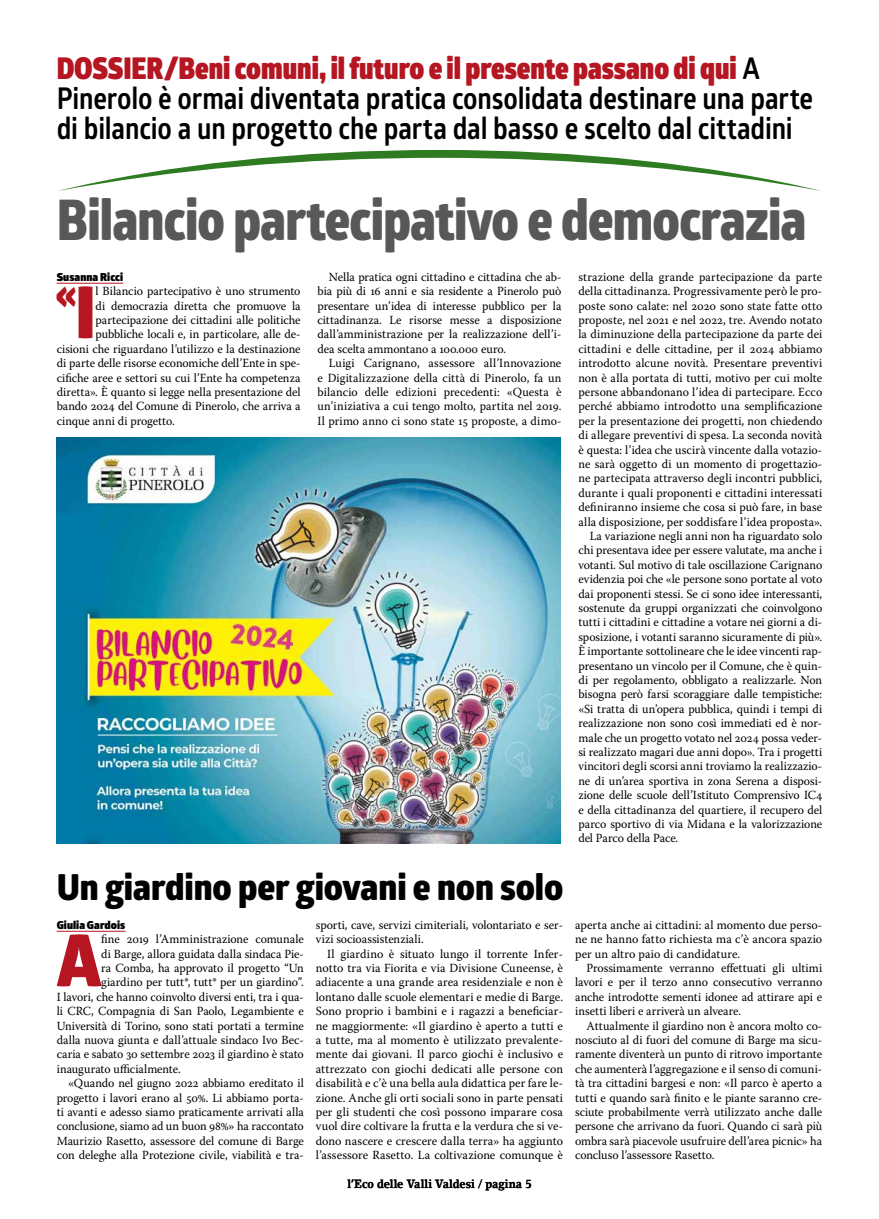
<style>
.page{position:relative;width:879px;height:1219px;background:#fff}
.page>*{position:absolute;margin:0;border:0;box-sizing:border-box;transform-origin:0 0}
.t1{font:900 72.4px "Glober";color:#b51621;scale:.88 1}
.t2{font:800 56px "Glober";letter-spacing:-.015em;color:#58585a;scale:.88 1}
.t3{font:900 40.9px "Glober";color:#b51621;scale:.88 1}
.t4{font:800 36px "Glober";letter-spacing:-.005em;color:#000;scale:.96 1}
.t5{font:700 30px/30px "Glober";letter-spacing:-.005em;color:#000;scale:.88 1}
.t6{font:12.4px/14.4px "Warnock Pro";color:#000;text-align:justify;scale:.96 1}
.t7{font:12.4px/14.4px "Warnock Pro";color:#000;text-align:justify}
.t8{font:700 12px "Lino Letter Std";letter-spacing:-.005em;color:#000;scale:.88 1}
.t9{font:900 11px "Glober";letter-spacing:.01em;color:#000}
.s1{font-weight:900;color:#b51621}
.s2{font-size:72.4px}
</style>
<div class="page">
<svg style="left:58px;top:150px;width:763px;height:41px"></svg>
<hr style="left:57px;top:283px;width:66px;height:1px;background:#b51621">
<img style="left:57px;top:438px;width:503px;height:405px">
<hr style="left:57px;top:931px;width:68px;height:1px;background:#b51621">
<h3 class="t5" style="left:57px;top:53px;width:861px"><span class="s1">DOSSIER/Beni comuni, il futuro e il presente passano di qui</span> A<br>Pinerolo è ormai diventata pratica consolidata destinare una parte di bilancio a un progetto che parta dal basso e scelto dal cittadini</h3>
<h2 class="t2" style="left:57px;top:179px;width:853px">Bilancio partecipativo e democrazia</h2>
<p class="t9" style="left:57px;top:268px;width:68px">Susanna Ricci</p>
<h3 class="t3" style="left:56px;top:262px;width:46px">«<span class="s2">I</span></h3>
<p class="t6" style="left:95px;top:284px;width:215px">l Bilancio partecipativo è uno strumento</p>
<p class="t6" style="left:95px;top:298px;width:215px">di democrazia diretta che promuove la</p>
<p class="t6" style="left:95px;top:313px;width:215px">partecipazione dei cittadini alle politiche</p>
<p class="t6" style="left:95px;top:327px;width:215px">pubbliche locali e, in particolare, alle de-</p>
<p class="t6" style="left:57px;top:341px;width:255px">cisioni che riguardano l’utilizzo e la destinazione</p>
<p class="t6" style="left:57px;top:356px;width:255px">di parte delle risorse economiche dell’Ente in spe-</p>
<p class="t6" style="left:57px;top:370px;width:255px">cifiche aree e settori su cui l’Ente ha competenza</p>
<p class="t6" style="left:57px;top:385px;width:255px">diretta». È quanto si legge nella presentazione del</p>
<p class="t6" style="left:57px;top:399px;width:255px">bando 2024 del Comune di Pinerolo, che arriva a</p>
<p class="t6" style="left:57px;top:413px;width:125px">cinque anni di progetto.</p>
<p class="t6" style="left:317px;top:269px;width:255px;text-indent:11px">Nella pratica ogni cittadino e cittadina che ab&shy;bia più di 16 anni e sia residente a Pinerolo può presentare un’idea di interesse pubblico per la cittadinanza. Le risorse messe a disposizione dall’amministrazione per la realizzazione dell’i&shy;dea scelta ammontano a 100.000 euro.</p>
<p class="t6" style="left:317px;top:356px;width:255px;text-indent:11px">Luigi Carignano, assessore all’Innovazione e Digitalizzazione della città di Pinerolo, fa un bilancio delle edizioni precedenti: «Questa è un’iniziativa a cui tengo molto, partita nel 2019.<br>Il primo anno ci sono state 15 proposte, a dimo-</p>
<h3 class="t4" style="left:57px;top:860px;width:529px">Un giardino per giovani e non solo</h3>
<p class="t9" style="left:57px;top:916px;width:70px">Giulia Gardois</p>
<h1 class="t1" style="left:57px;top:905px;width:52px">A</h1>
<p class="t6" style="left:101px;top:932px;width:213px">fine 2019 l’Amministrazione comunale</p>
<p class="t6" style="left:101px;top:946px;width:213px">di Barge, allora guidata dalla sindaca Pie-</p>
<p class="t6" style="left:101px;top:961px;width:213px">ra Comba, ha approvato il progetto “Un</p>
<p class="t6" style="left:101px;top:975px;width:213px">giardino per tutt*, tutt* per un giardino”.</p>
<p class="t6" style="left:57px;top:989px;width:259px">I lavori, che hanno coinvolto diversi enti, tra i qua-</p>
<p class="t6" style="left:57px;top:1004px;width:259px">li CRC, Compagnia di San Paolo, Legambiente e</p>
<p class="t6" style="left:57px;top:1018px;width:259px">Università di Torino, sono stati portati a termine</p>
<p class="t6" style="left:57px;top:1033px;width:259px">dalla nuova giunta e dall’attuale sindaco Ivo Bec-</p>
<p class="t6" style="left:57px;top:1047px;width:259px">caria e sabato 30 settembre 2023 il giardino è stato</p>
<p class="t6" style="left:57px;top:1061px;width:131px">inaugurato ufficialmente.</p>
<p class="t6" style="left:68px;top:1076px;width:247px">«Quando nel giugno 2022 abbiamo ereditato il</p>
<p class="t6" style="left:57px;top:1090px;width:259px">progetto i lavori erano al 50%. Li abbiamo porta-</p>
<p class="t6" style="left:57px;top:1105px;width:259px">ti avanti e adesso siamo praticamente arrivati alla</p>
<p class="t6" style="left:57px;top:1119px;width:259px">conclusione, siamo ad un buon 98%» ha raccontato</p>
<p class="t6" style="left:57px;top:1133px;width:259px">Maurizio Rasetto, assessore del comune di Barge</p>
<p class="t6" style="left:57px;top:1148px;width:259px">con deleghe alla Protezione civile, viabilità e tra-</p>
<p class="t6" style="left:316px;top:917px;width:259px">sporti, cave, servizi cimiteriali, volontariato e ser&shy;vizi socioassistenziali.</p>
<p class="t7" style="left:316px;top:946px;width:249px;text-indent:11px">Il giardino è situato lungo il torrente Infer&shy;notto tra via Fiorita e via Divisione Cuneense, è adiacente a una grande area residenziale e non è lontano dalle scuole elementari e medie di Barge.<br>Sono proprio i bambini e i ragazzi a beneficiar&shy;ne maggiormente: «Il giardino è aperto a tutti e a tutte, ma al momento è utilizzato prevalente&shy;mente dai giovani. Il parco giochi è inclusivo e attrezzato con giochi dedicati alle persone con disabilità e c’è una bella aula didattica per fare le&shy;zione. Anche gli orti sociali sono in parte pensati per gli studenti che così possono imparare cosa vuol dire coltivare la frutta e la verdura che si ve&shy;dono nascere e crescere dalla terra» ha aggiunto l’assessore Rasetto. La coltivazione comunque è</p>
<p class="t8" style="left:347px;top:1176px;width:211px">l’Eco delle Valli Valdesi / pagina 5</p>
<p class="t6" style="left:578px;top:269px;width:255px">strazione della grande partecipazione da parte</p>
<p class="t6" style="left:578px;top:284px;width:255px">della cittadinanza. Progressivamente però le pro-</p>
<p class="t6" style="left:578px;top:298px;width:255px">poste sono calate: nel 2020 sono state fatte otto</p>
<p class="t6" style="left:578px;top:313px;width:255px">proposte, nel 2021 e nel 2022, tre. Avendo notato</p>
<p class="t6" style="left:578px;top:327px;width:255px">la diminuzione della partecipazione da parte dei</p>
<p class="t6" style="left:578px;top:341px;width:255px">cittadini e delle cittadine, per il 2024 abbiamo</p>
<p class="t6" style="left:578px;top:356px;width:255px">introdotto alcune novità. Presentare preventivi</p>
<p class="t6" style="left:578px;top:370px;width:255px">non è alla portata di tutti, motivo per cui molte</p>
<p class="t6" style="left:578px;top:385px;width:255px">persone abbandonano l’idea di partecipare. Ecco</p>
<p class="t6" style="left:578px;top:399px;width:255px">perché abbiamo introdotto una semplificazione</p>
<p class="t6" style="left:578px;top:413px;width:255px">per la presentazione dei progetti, non chiedendo</p>
<p class="t6" style="left:578px;top:428px;width:255px">di allegare preventivi di spesa. La seconda novità</p>
<p class="t6" style="left:578px;top:442px;width:255px">è questa: l’idea che uscirà vincente dalla votazio-</p>
<p class="t6" style="left:578px;top:457px;width:255px">ne sarà oggetto di un momento di progettazio-</p>
<p class="t6" style="left:578px;top:471px;width:255px">ne partecipata attraverso degli incontri pubblici,</p>
<p class="t6" style="left:578px;top:485px;width:255px">durante i quali proponenti e cittadini interessati</p>
<p class="t6" style="left:578px;top:500px;width:255px">definiranno insieme che cosa si può fare, in base</p>
<p class="t6" style="left:578px;top:514px;width:255px">alla disposizione, per soddisfare l’idea proposta».</p>
<p class="t6" style="left:590px;top:529px;width:244px">La variazione negli anni non ha riguardato solo</p>
<p class="t6" style="left:578px;top:543px;width:255px">chi presentava idee per essere valutate, ma anche i</p>
<p class="t6" style="left:578px;top:557px;width:255px">votanti. Sul motivo di tale oscillazione Carignano</p>
<p class="t6" style="left:578px;top:572px;width:255px">evidenzia poi che «le persone sono portate al voto</p>
<p class="t6" style="left:578px;top:586px;width:255px">dai proponenti stessi. Se ci sono idee interessanti,</p>
<p class="t6" style="left:578px;top:600px;width:255px">sostenute da gruppi organizzati che coinvolgono</p>
<p class="t6" style="left:578px;top:615px;width:255px">tutti i cittadini e cittadine a votare nei giorni a di-</p>
<p class="t6" style="left:578px;top:629px;width:255px">sposizione, i votanti saranno sicuramente di più».</p>
<p class="t6" style="left:578px;top:644px;width:255px">È importante sottolineare che le idee vincenti rap-</p>
<p class="t6" style="left:578px;top:658px;width:255px">presentano un vincolo per il Comune, che è quin-</p>
<p class="t6" style="left:578px;top:673px;width:255px">di per regolamento, obbligato a realizzarle. Non</p>
<p class="t6" style="left:578px;top:687px;width:255px">bisogna però farsi scoraggiare dalle tempistiche:</p>
<p class="t6" style="left:578px;top:701px;width:255px">«Si tratta di un’opera pubblica, quindi i tempi di</p>
<p class="t6" style="left:578px;top:716px;width:255px">realizzazione non sono così immediati ed è nor-</p>
<p class="t6" style="left:578px;top:730px;width:255px">male che un progetto votato nel 2024 possa veder-</p>
<p class="t6" style="left:578px;top:745px;width:255px">si realizzato magari due anni dopo». Tra i progetti</p>
<p class="t6" style="left:578px;top:759px;width:255px">vincitori degli scorsi anni troviamo la realizzazio-</p>
<p class="t6" style="left:578px;top:773px;width:255px">ne di un’area sportiva in zona Serena a disposi-</p>
<p class="t6" style="left:578px;top:788px;width:255px">zione delle scuole dell’Istituto Comprensivo IC4</p>
<p class="t6" style="left:578px;top:802px;width:255px">e della cittadinanza del quartiere, il recupero del</p>
<p class="t6" style="left:578px;top:817px;width:255px">parco sportivo di via Midana e la valorizzazione</p>
<p class="t6" style="left:578px;top:831px;width:106px">del Parco della Pace.</p>
<p class="t7" style="left:575px;top:917px;width:249px">aperta anche ai cittadini: al momento due perso&shy;ne ne hanno fatto richiesta ma c’è ancora spazio per un altro paio di candidature.</p>
<p class="t6" style="left:575px;top:961px;width:259px;text-indent:11px">Prossimamente verranno effettuati gli ultimi lavori e per il terzo anno consecutivo verranno anche introdotte sementi idonee ad attirare api e insetti liberi e arriverà un alveare.</p>
<p class="t6" style="left:575px;top:1018px;width:259px;text-indent:11px">Attualmente il giardino non è ancora molto co&shy;nosciuto al di fuori del comune di Barge ma sicu&shy;ramente diventerà un punto di ritrovo importante che aumenterà l’aggregazione e il senso di comuni&shy;tà tra cittadini bargesi e non: «Il parco è aperto a tutti e quando sarà finito e le piante saranno cre&shy;sciute probabilmente verrà utilizzato anche dalle persone che arrivano da fuori. Quando ci sarà più ombra sarà piacevole usufruire dell’area picnic» ha concluso l’assessore Rasetto.</p>
</div>
